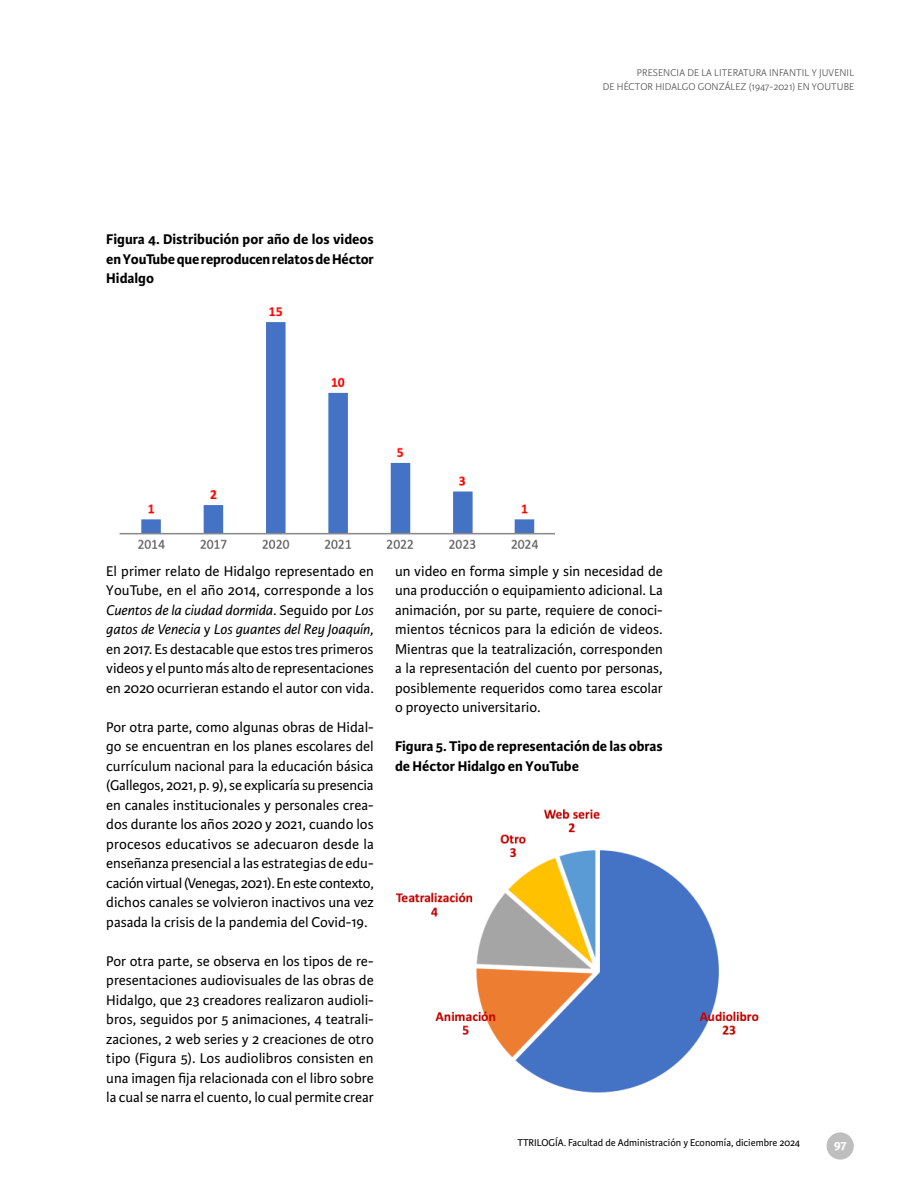
<style>
.page{position:relative;width:918px;height:1188px;background:#fff}
.page>*{position:absolute;margin:0;border:0;box-sizing:border-box;transform-origin:0 0}
.t1{font:15px/19.5px "Karmina Sans";color:#000;text-align:justify}
.t2{font:700 15px/19.5px "Karmina Sans";color:#000;text-align:justify}
.t3{font:700 13.5px "Karmina Sans";color:#fff}
.t4{font:300 10.5px/13.5px "Karmina Sans";letter-spacing:.01em;color:#575756;text-align:right}
.t5{font:10.5px "Karmina Sans";color:#000}
.s1{font-style:italic}
</style>
<div class="page">
<div style="left:827px;top:1132px;width:27px;height:28px;background:#bebebe;border-radius:50%"></div>
<img style="left:119px;top:307px;width:435px;height:242px">
<img style="left:396px;top:808px;width:363px;height:285px">
<p class="t2" style="left:106px;top:230px;width:269px">Figura 4. Distribución por año de los videos en YouTube que reproducen relatos de Héctor Hidalgo</p>
<p class="t4" style="left:603px;top:66px;width:253px">PRESENCIA DE LA LITERATURA INFANTIL Y JUVENIL<br>DE HÉCTOR HIDALGO GONZÁLEZ (1947-2021) EN YOUTUBE</p>
<p class="t1" style="left:106px;top:562px;width:269px">El primer relato de Hidalgo representado en YouTube, en el año 2014, corresponde a los <span class="s1">Cuentos de la ciudad dormida</span>. Seguido por <span class="s1">Los gatos de Venecia</span> y <span class="s1">Los guantes del Rey Joaquín, </span>en 2017. Es destacable que estos tres primeros videos y el punto más alto de representaciones en 2020 ocurrieran estando el autor con vida.</p>
<p class="t1" style="left:106px;top:718px;width:269px">Por otra parte, como algunas obras de Hidal&shy;go se encuentran en los planes escolares del currículum nacional para la educación básica (Gallegos, 2021, p. 9), se explicaría su presencia en canales institucionales y personales crea&shy;dos durante los años 2020 y 2021, cuando los procesos educativos se adecuaron desde la enseñanza presencial a las estrategias de edu&shy;cación virtual (Venegas, 2021). En este contexto, dichos canales se volvieron inactivos una vez pasada la crisis de la pandemia del Covid-19.</p>
<p class="t1" style="left:106px;top:952px;width:269px">Por otra parte, se observa en los tipos de re&shy;presentaciones audiovisuales de las obras de Hidalgo, que 23 creadores realizaron audioli&shy;bros, seguidos por 5 animaciones, 4 teatrali&shy;zaciones, 2 web series y 2 creaciones de otro tipo (Figura 5). Los audiolibros consisten en una imagen fija relacionada con el libro sobre la cual se narra el cuento, lo cual permite crear</p>
<p class="t1" style="left:395px;top:562px;width:269px">un video en forma simple y sin necesidad de una producción o equipamiento adicional. La animación, por su parte, requiere de conoci&shy;mientos técnicos para la edición de videos.<br>Mientras que la teatralización, corresponden a la representación del cuento por personas, posiblemente requeridos como tarea escolar o proyecto universitario.</p>
<p class="t2" style="left:395px;top:737px;width:269px">Figura 5. Tipo de representación de las obras de Héctor Hidalgo en YouTube</p>
<p class="t5" style="left:517px;top:1137px;width:284px">TTRILOGÍA. Facultad de Administración y Economía, diciembre 2024</p>
<p class="t3" style="left:834px;top:1137px;width:14px">97</p>
</div>
